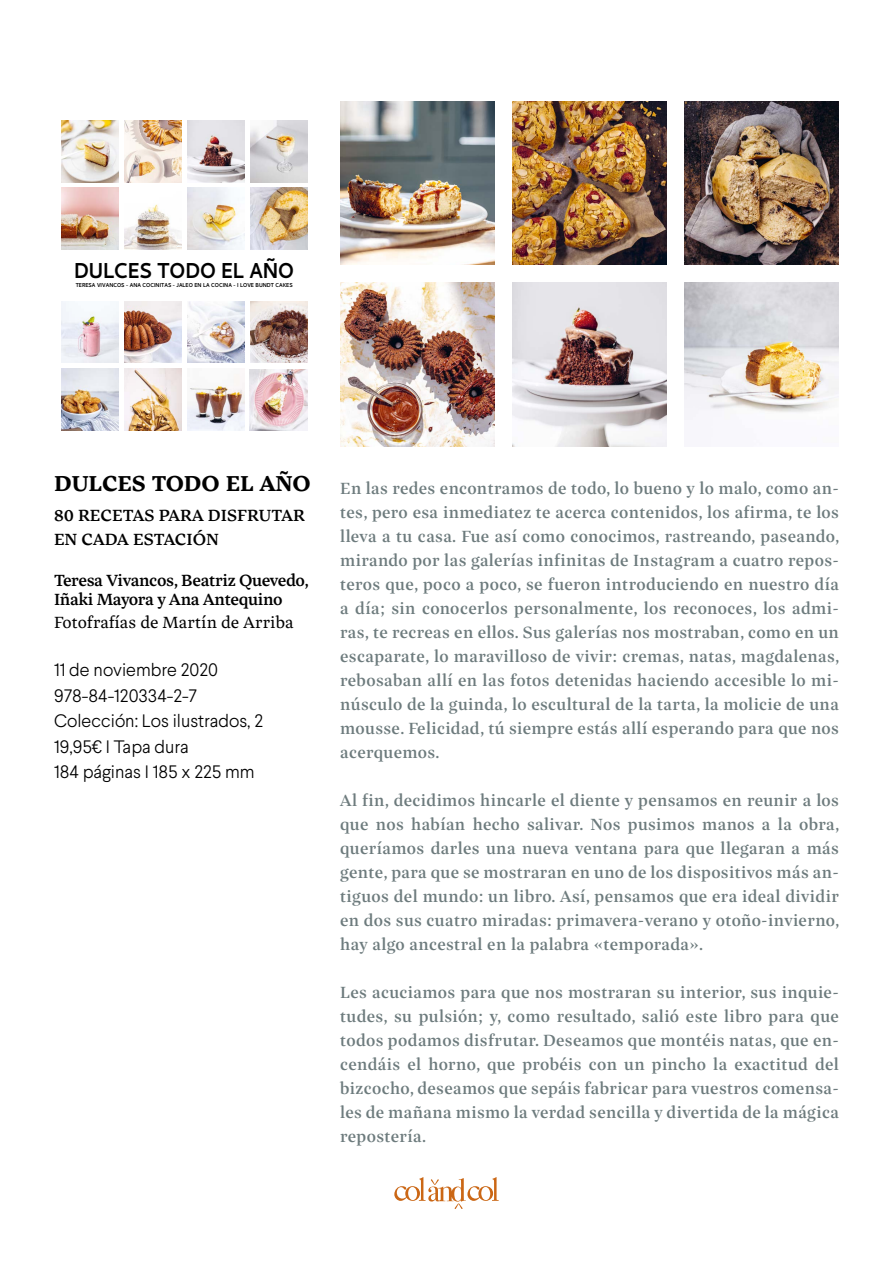
<style>
.page{position:relative;width:893px;height:1263px;background:#fff}
.page>*{position:absolute;margin:0;border:0;box-sizing:border-box;transform-origin:0 0}
.t1{font:700 27.3px "Cambay Devanagari";letter-spacing:-.005em;color:#000;scale:.94 1}
.t2{font:700 24px "Inka B Text";letter-spacing:-.005em;color:#000}
.t3{font:500 18px/24px "Inka B Title";letter-spacing:.02em;color:#6d7b7d;text-align:justify}
.t4{font:300 18px/25.5px "Larsseit";color:#000}
.t5{font:500 18px/19.5px "Inka B Text";letter-spacing:-.02em;color:#000}
.t6{font:500 18px/24px "Inka B Text";color:#000}
.t7{font:18px "Inka B Text";color:#000}
.t8{font:700 7.2px "Cambay Devanagari";color:#000;scale:.94 1}
</style>
<div class="page">
<img style="left:61px;top:121px;width:57px;height:61px">
<img style="left:187px;top:374px;width:57px;height:56px">
<img style="left:187px;top:188px;width:57px;height:61px">
<img style="left:124px;top:121px;width:57px;height:61px">
<img style="left:250px;top:188px;width:57px;height:61px">
<img style="left:124px;top:204px;width:57px;height:45px">
<img style="left:250px;top:121px;width:57px;height:61px">
<img style="left:187px;top:121px;width:57px;height:61px">
<img style="left:250px;top:301px;width:57px;height:62px">
<img style="left:124px;top:369px;width:57px;height:61px">
<img style="left:61px;top:369px;width:57px;height:61px">
<img style="left:187px;top:301px;width:57px;height:62px">
<img style="left:61px;top:188px;width:57px;height:61px">
<img style="left:61px;top:301px;width:57px;height:62px">
<img style="left:124px;top:301px;width:57px;height:62px">
<img style="left:250px;top:369px;width:57px;height:61px">
<svg style="left:394px;top:1177px;width:105px;height:32px"></svg>
<img style="left:512px;top:101px;width:155px;height:164px">
<img style="left:340px;top:101px;width:154px;height:164px">
<img style="left:685px;top:101px;width:154px;height:164px">
<img style="left:340px;top:283px;width:154px;height:163px">
<img style="left:512px;top:283px;width:155px;height:163px">
<img style="left:685px;top:283px;width:154px;height:137px">
<h1 class="t1" style="left:74px;top:253px;width:235px">DULCES TODO EL AÑO</h1>
<p class="t8" style="left:76px;top:280px;width:232px">TERESA VIVANCOS - ANA COCINITAS - JALEO EN LA COCINA - I LOVE BUNDT CAKES</p>
<h2 class="t2" style="left:54px;top:470px;width:258px">DULCES TODO EL AÑO</h2>
<p class="t6" style="left:54px;top:503px;width:252px">80 RECETAS PARA DISFRUTAR<br>EN CADA ESTACIÓN</p>
<p class="t5" style="left:54px;top:571px;width:256px">Teresa Vivancos, Beatriz Quevedo,<br>Iñaki Mayora y Ana Antequino</p>
<p class="t7" style="left:54px;top:612px;width:241px">Fotofrafías de Martín de Arriba</p>
<p class="t4" style="left:54px;top:657px;width:211px">11 de noviembre 2020<br>978-84-120334-2-7<br>Colección: Los ilustrados, 2<br>19,95€ I Tapa dura<br>184 páginas I 185 x 225 mm</p>
<p class="t3" style="left:340px;top:477px;width:501px">En las redes encontramos de todo, lo bueno y lo malo, como an&shy;tes, pero esa inmediatez te acerca contenidos, los afirma, te los lleva a tu casa. Fue así como conocimos, rastreando, paseando, mirando por las galerías infinitas de Instagram a cuatro repos&shy;teros que, poco a poco, se fueron introduciendo en nuestro día a día; sin conocerlos personalmente, los reconoces, los admi&shy;ras, te recreas en ellos. Sus galerías nos mostraban, como en un escaparate, lo maravilloso de vivir: cremas, natas, magdalenas, rebosaban allí en las fotos detenidas haciendo accesible lo mi&shy;núsculo de la guinda, lo escultural de la tarta, la molicie de una mousse. Felicidad, tú siempre estás allí esperando para que nos acerquemos.</p>
<p class="t3" style="left:340px;top:789px;width:501px">Al fin, decidimos hincarle el diente y pensamos en reunir a los que nos habían hecho salivar. Nos pusimos manos a la obra, queríamos darles una nueva ventana para que llegaran a más gente, para que se mostraran en uno de los dispositivos más an&shy;tiguos del mundo: un libro. Así, pensamos que era ideal dividir en dos sus cuatro miradas: primavera-verano y otoño-invierno, hay algo ancestral en la palabra «temporada».</p>
<p class="t3" style="left:340px;top:981px;width:500px">Les acuciamos para que nos mostraran su interior, sus inquie&shy;tudes, su pulsión; y, como resultado, salió este libro para que todos podamos disfrutar. Deseamos que montéis natas, que en&shy;cendáis el horno, que probéis con un pincho la exactitud del bizcocho, deseamos que sepáis fabricar para vuestros comensa&shy;les de mañana mismo la verdad sencilla y divertida de la mágica repostería.</p>
</div>
